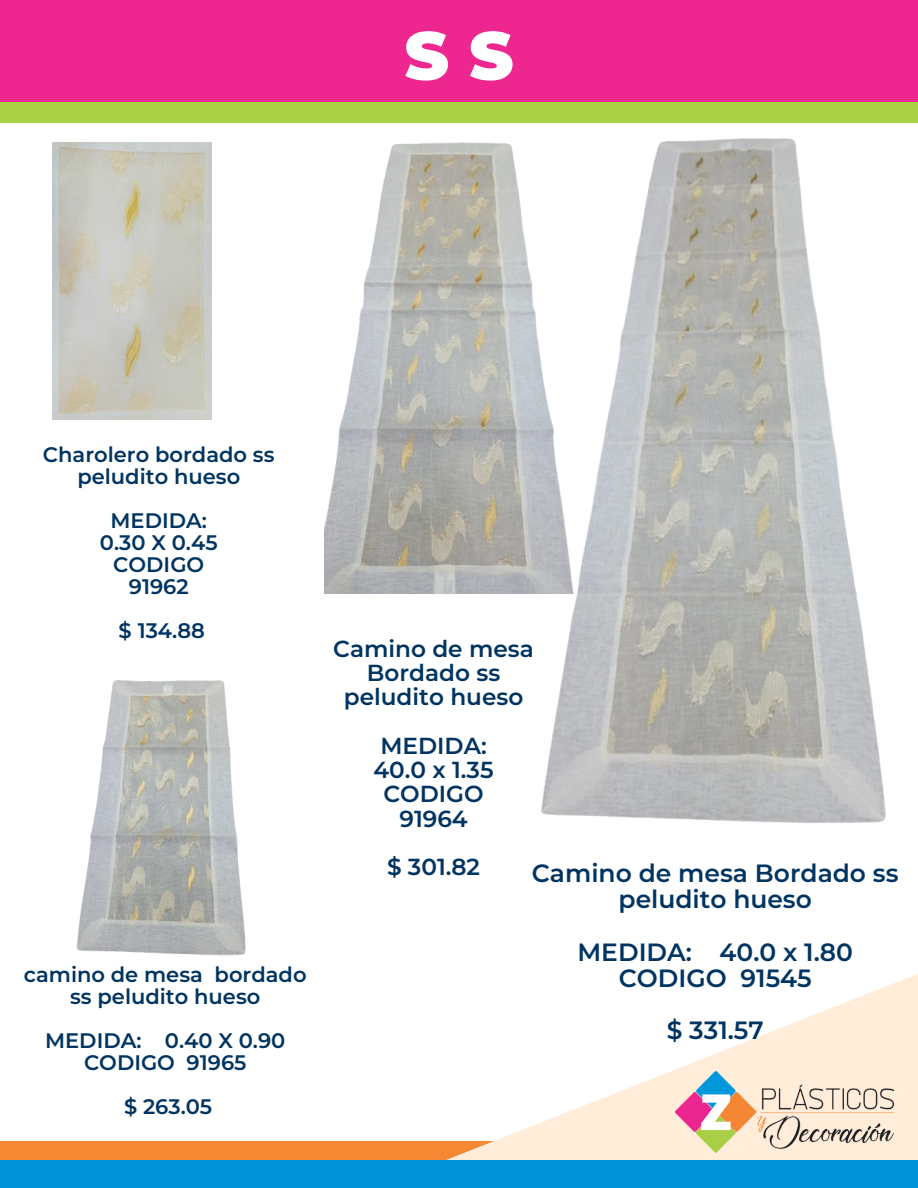
<style>
.page{position:relative;width:918px;height:1188px;background:#fff}
.page>*{position:absolute;margin:0;border:0;box-sizing:border-box;transform-origin:0 0}
.t1{font:900 67.5px "Montserrat";color:#fff}
.t2{font:600 24.9px/26.2px "Montserrat";color:#003461;text-align:center}
.t3{font:600 23.1px/24.3px "Montserrat";color:#003461;text-align:center}
.t4{font:600 21px/22px "Montserrat";color:#003461;text-align:center}
</style>
<div class="page">
<div style="left:0;top:46px;width:918px;height:77px;background:#aad046"></div>
<div style="left:0;top:0;width:918px;height:102px;background:#ed278f"></div>
<div style="left:0;top:1141px;width:918px;height:47px;background:#f68834"></div>
<svg style="left:446px;top:974px;width:472px;height:186px"></svg>
<div style="left:0;top:1160px;width:918px;height:28px;background:#0095da"></div>
<img style="left:676px;top:1072px;width:217px;height:81px">
<img style="left:53px;top:143px;width:158px;height:277px">
<img style="left:541px;top:138px;width:345px;height:685px">
<img style="left:325px;top:143px;width:254px;height:451px">
<img style="left:76px;top:680px;width:170px;height:276px">
<h3 class="t1" style="left:405px;top:14px;width:110px">S S</h3>
<p class="t4" style="left:43px;top:443px;width:233px">Charolero bordado ss peludito hueso</p>
<h2 class="t4" style="left:100px;top:509px;width:119px">MEDIDA:<br>0.30 X 0.45<br>CODIGO<br>91962</h2>
<h2 class="t4" style="left:119px;top:620px;width:88px">$ 134.88</h2>
<p class="t4" style="left:24px;top:963px;width:284px">camino de mesa bordado ss peludito hueso</p>
<h3 class="t4" style="left:45px;top:1029px;width:242px">MEDIDA: 0.40 X 0.90<br>CODIGO 91965</h3>
<p class="t4" style="left:124px;top:1096px;width:90px">$ 263.05</p>
<h2 class="t3" style="left:333px;top:636px;width:202px">Camino de mesa<br>Bordado ss peludito hueso</h2>
<p class="t3" style="left:374px;top:733px;width:122px">MEDIDA:<br>40.0 x 1.35<br>CODIGO<br>91964</p>
<h2 class="t3" style="left:387px;top:855px;width:95px">$ 301.82</h2>
<h2 class="t2" style="left:532px;top:860px;width:368px">Camino de mesa Bordado ss peludito hueso</h2>
<h2 class="t2" style="left:577px;top:939px;width:277px">MEDIDA: 40.0 x 1.80<br>CODIGO 91545</h2>
<p class="t2" style="left:667px;top:1017px;width:98px">$ 331.57</p>
</div>
